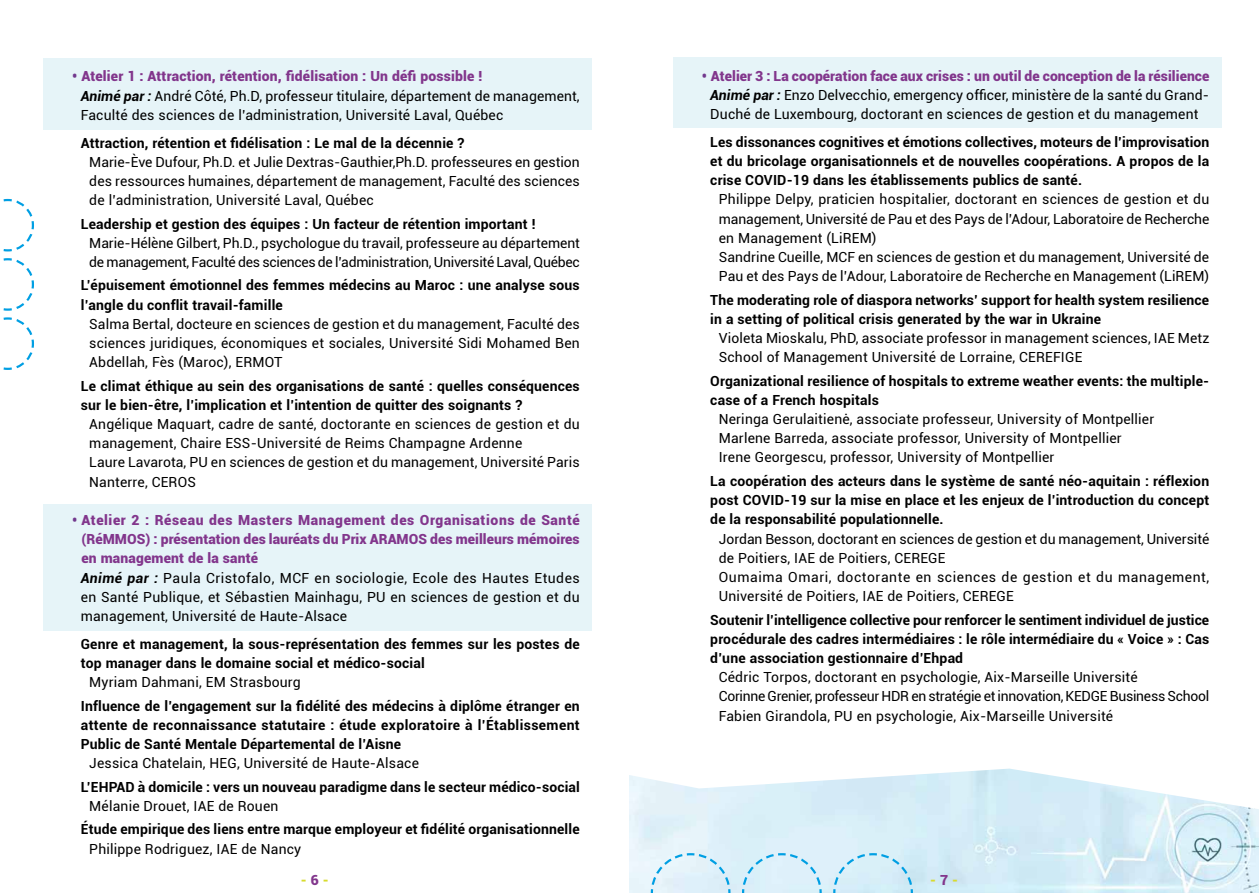
<style>
.page{position:relative;width:1259px;height:893px;background:#fff}
.page>*{position:absolute;margin:0;border:0;box-sizing:border-box;transform-origin:0 0}
.t1{font:13.95px/19.2px "Roboto";letter-spacing:.01em;color:#000}
.t2{font:700 13.95px/19.2px "Roboto";letter-spacing:.01em;color:#000}
.t3{font:13.95px/19.2px "Roboto";letter-spacing:-.02em;color:#000}
.t4{font:900 13.95px "Roboto";color:#d7db2d}
.s1{font-weight:900;color:#72398e}
.s2{font-weight:900;color:#82368c}
.s3{font-weight:700;font-style:italic}
.s4{color:#82368c}
</style>
<div class="page">
<img style="left:629px;top:809px;width:630px;height:84px">
<svg style="left:629px;top:768px;width:626px;height:41px"></svg>
<div style="left:44px;top:58px;width:548px;height:71px;background:#e6f4f8"></div>
<div style="left:44px;top:505px;width:548px;height:126px;background:#e6f4f8"></div>
<svg style="left:3px;top:198px;width:31px;height:172px"></svg>
<div style="left:673px;top:57px;width:548px;height:71px;background:#e6f4f8"></div>
<svg style="left:832px;top:852px;width:82px;height:41px;background:#cbe9f6"></svg>
<svg style="left:741px;top:852px;width:82px;height:41px;background:#d1ecf8"></svg>
<svg style="left:649px;top:852px;width:82px;height:41px;background:#d7edf8"></svg>
<p class="t1" style="left:81px;top:66px;width:500px;text-indent:-9px"><span class="s1">•</span> <span class="s2">Atelier 1 : Attraction, rétention, fidélisation : Un défi possible !<br></span><span class="s3">Animé par :</span> André Côté, Ph.D, professeur titulaire, département de management,<br>Faculté des sciences de l’administration, Université Laval, Québec</p>
<p class="t2" style="left:81px;top:132px;width:385px">Attraction, rétention et fidélisation : Le mal de la décennie ?</p>
<p class="t1" style="left:89px;top:152px;width:492px;text-align:justify">Marie-Ève Dufour, Ph.D. et Julie Dextras-Gauthier,Ph.D. professeures en gestion des ressources humaines, département de management, Faculté des sciences de l’administration, Université Laval, Québec</p>
<p class="t2" style="left:81px;top:213px;width:456px">Leadership et gestion des équipes : Un facteur de rétention important !</p>
<p class="t3" style="left:89px;top:233px;width:492px">Marie-Hélène Gilbert, Ph.D., psychologue du travail, professeure au département de management, Faculté des sciences de l’administration, Université Laval, Québec</p>
<p class="t2" style="left:81px;top:275px;width:500px">L’épuisement émotionnel des femmes médecins au Maroc : une analyse sous l’angle du conflit travail-famille</p>
<p class="t1" style="left:89px;top:314px;width:492px;text-align:justify">Salma Bertal, docteure en sciences de gestion et du management, Faculté des sciences juridiques, économiques et sociales, Université Sidi Mohamed Ben Abdellah, Fès (Maroc), ERMOT</p>
<p class="t2" style="left:81px;top:376px;width:500px">Le climat éthique au sein des organisations de santé : quelles conséquences sur le bien-être, l’implication et l’intention de quitter des soignants ?</p>
<p class="t1" style="left:89px;top:414px;width:492px">Angélique Maquart, cadre de santé, doctorante en sciences de gestion et du management, Chaire ESS-Université de Reims Champagne Ardenne<br>Laure Lavarota, PU en sciences de gestion et du management, Université Paris Nanterre, CEROS</p>
<p class="t1" style="left:81px;top:510px;width:500px;text-indent:-8px"><span class="s1">•</span> <span class="s2">Atelier 2 : Réseau des Masters Management des Organisations de Santé (RéMMOS) : présentation des lauréats du Prix ARAMOS des meilleurs mémoires en management de la santé<br></span><span class="s3">Animé par :</span> Paula Cristofalo, MCF en sociologie, Ecole des Hautes Etudes en Santé Publique, et Sébastien Mainhagu, PU en sciences de gestion et du management, Université de Haute-Alsace</p>
<p class="t2" style="left:81px;top:634px;width:500px">Genre et management, la sous-représentation des femmes sur les postes de top manager dans le domaine social et médico-social</p>
<p class="t1" style="left:89px;top:672px;width:213px">Myriam Dahmani, EM Strasbourg</p>
<p class="t2" style="left:81px;top:695px;width:500px;text-align:justify">Influence de l’engagement sur la fidélité des médecins à diplôme étranger en attente de reconnaissance statutaire : étude exploratoire à l’Établissement Public de Santé Mentale Départemental de l’Aisne</p>
<p class="t1" style="left:89px;top:753px;width:331px">Jessica Chatelain, HEG, Université de Haute-Alsace</p>
<p class="t2" style="left:81px;top:777px;width:500px">L’EHPAD à domicile : vers un nouveau paradigme dans le secteur médico-social</p>
<p class="t1" style="left:89px;top:796px;width:191px">Mélanie Drouet, IAE de Rouen</p>
<p class="t2" style="left:81px;top:819px;width:500px">Étude empirique des liens entre marque employeur et fidélité organisationnelle</p>
<p class="t1" style="left:89px;top:838px;width:213px">Philippe Rodriguez, IAE de Nancy</p>
<p class="t1" style="left:702px;top:66px;width:509px;text-align:center"><span class="s1">•</span> <span class="s2">Atelier 3 : La coopération face aux crises : un outil de conception de la résilience<br></span><span class="s3">Animé par :</span> Enzo Delvecchio, emergency officer, ministère de la santé du Grand-<br>Duché de Luxembourg, doctorant en sciences de gestion et du management</p>
<p class="t2" style="left:710px;top:132px;width:500px;text-align:justify">Les dissonances cognitives et émotions collectives, moteurs de l’improvisation et du bricolage organisationnels et de nouvelles coopérations. A propos de la crise COVID-19 dans les établissements publics de santé.</p>
<p class="t1" style="left:719px;top:189px;width:492px">Philippe Delpy, praticien hospitalier, doctorant en sciences de gestion et du management, Université de Pau et des Pays de l’Adour, Laboratoire de Recherche en Management (LiREM)<br>Sandrine Cueille, MCF en sciences de gestion et du management, Université de Pau et des Pays de l’Adour, Laboratoire de Recherche en Management (LiREM)</p>
<p class="t2" style="left:710px;top:289px;width:500px">The moderating role of diaspora networks’ support for health system resilience in a setting of political crisis generated by the war in Ukraine</p>
<p class="t1" style="left:719px;top:328px;width:492px">Violeta Mioskalu, PhD, associate professor in management sciences, IAE Metz<br>School of Management Université de Lorraine, CEREFIGE</p>
<p class="t2" style="left:710px;top:370px;width:500px">Organizational resilience of hospitals to extreme weather events: the multiple&shy;case of a French hospitals</p>
<p class="t1" style="left:719px;top:409px;width:437px">Neringa Gerulaitienė, associate professeur, University of Montpellier<br>Marlene Barreda, associate professor, University of Montpellier<br>Irene Georgescu, professor, University of Montpellier</p>
<p class="t2" style="left:710px;top:471px;width:500px;text-align:justify">La coopération des acteurs dans le système de santé néo-aquitain : réflexion post COVID-19 sur la mise en place et les enjeux de l’introduction du concept de la responsabilité populationnelle.</p>
<p class="t1" style="left:719px;top:528px;width:492px">Jordan Besson, doctorant en sciences de gestion et du management, Université de Poitiers, IAE de Poitiers, CEREGE<br>Oumaima Omari, doctorante en sciences de gestion et du management, Université de Poitiers, IAE de Poitiers, CEREGE</p>
<p class="t2" style="left:710px;top:609px;width:500px;text-align:justify">Soutenir l’intelligence collective pour renforcer le sentiment individuel de justice procédurale des cadres intermédiaires : le rôle intermédiaire du « Voice » : Cas d’une association gestionnaire d’Ehpad</p>
<p class="t1" style="left:719px;top:667px;width:492px">Cédric Torpos, doctorant en psychologie, Aix-Marseille Université<br>Corinne Grenier, professeur HDR en stratégie et innovation, KEDGE Business School<br>Fabien Girandola, PU en psychologie, Aix-Marseille Université</p>
<p class="t4" style="left:301px;top:870px;width:29px">- <span class="s4">6</span> -</p>
<p class="t4" style="left:930px;top:870px;width:29px">- <span class="s4">7</span> -</p>
</div>
